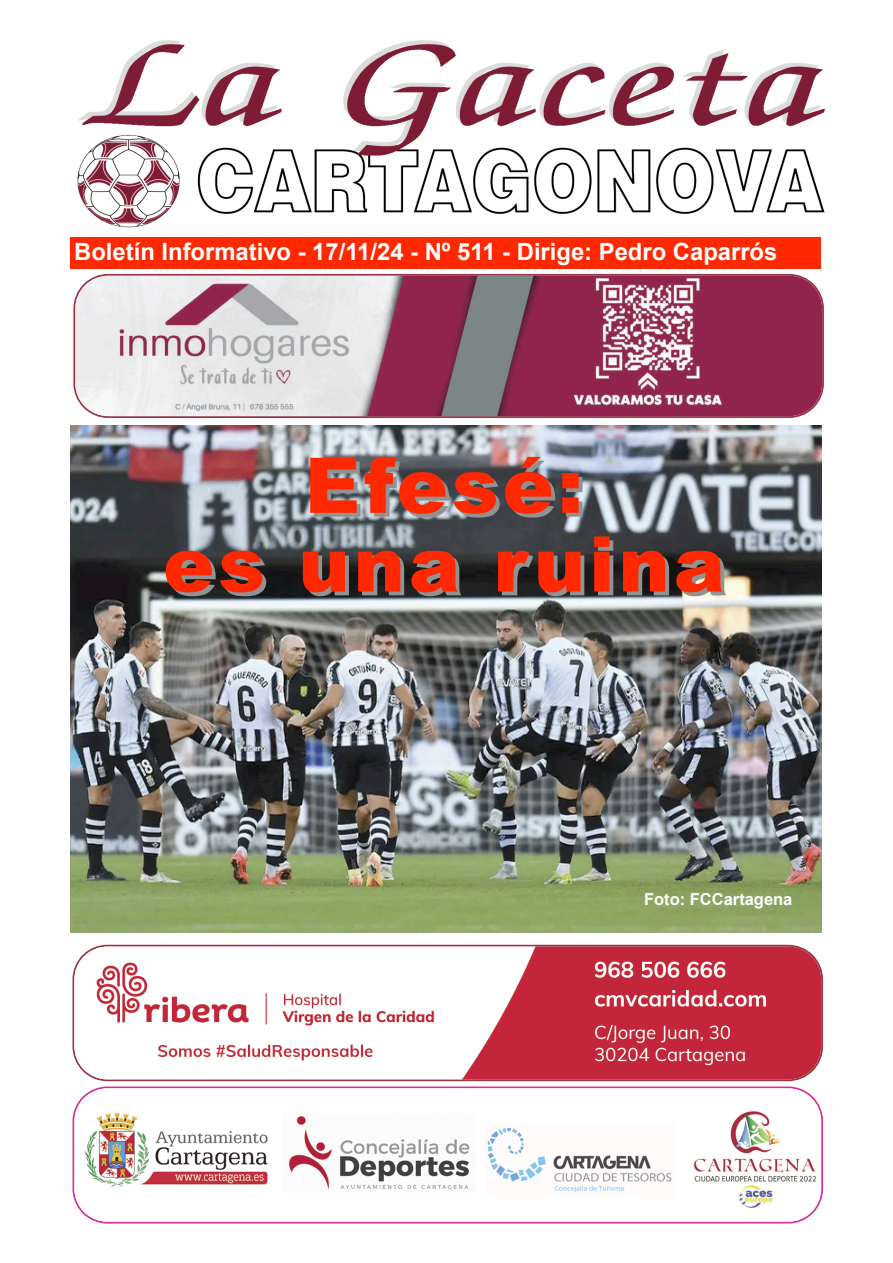
<style>
.page{position:relative;width:893px;height:1263px;background:#fff}
.page>*{position:absolute;margin:0;border:0;box-sizing:border-box;transform-origin:0 0}
.t1{font:900 76.8px/78.8px "Arial";letter-spacing:.05em;color:#ff2800;text-align:center}
.t2{font:700 23.85px "Arial";color:#fff}
.t3{font:700 16.5px "Arial";color:#fff}
</style>
<div class="page">
<img style="left:71px;top:426px;width:750px;height:507px">
<div style="left:71px;top:238px;width:750px;height:31px;background:#ff2800"></div>
<svg style="left:73px;top:274px;width:750px;height:144px;background:#ad5e6b"></svg>
<img style="left:75px;top:276px;width:747px;height:140px">
<svg style="left:72px;top:1087px;width:751px;height:137px;background:#e066b4"></svg>
<img style="left:74px;top:1088px;width:747px;height:134px">
<svg style="left:72px;top:945px;width:751px;height:136px;background:#bb717d"></svg>
<img style="left:74px;top:947px;width:747px;height:132px">
<img style="left:77px;top:41px;width:748px;height:186px">
<p class="t2" style="left:74px;top:239px;width:704px">Boletín Informativo - 17/11/24 - Nº 511 - Dirige: Pedro Caparrós</p>
<h1 class="t1" style="left:163px;top:443px;width:563px">Efesé:<br>es una ruina</h1>
<p class="t3" style="left:644px;top:890px;width:150px">Foto: FCCartagena</p>
</div>
